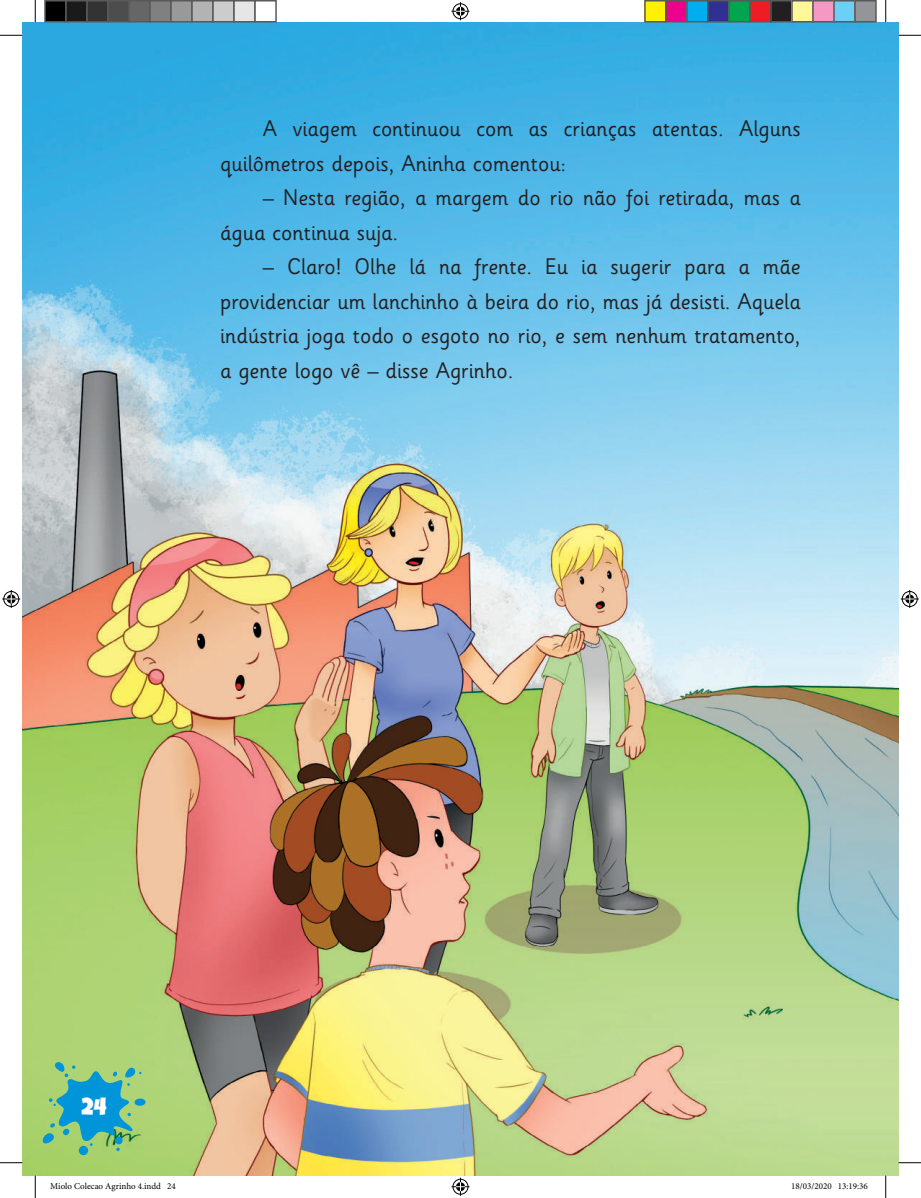
<style>
.page{position:relative;width:921px;height:1198px;background:#fff}
.page>*{position:absolute;margin:0;border:0;box-sizing:border-box;transform-origin:0 0}
.t1{font:24px "Luckiest Guy";color:#fff}
.t2{font:22.5px/34.5px "Sassoon Infant Std";color:#231f20}
.t3{font:9px "Minion Pro";color:#000}
</style>
<div class="page">
<img style="left:23px;top:22px;width:875px;height:1153px">
<hr style="left:34px;top:0;width:2px;height:23px;background:#fff">
<hr style="left:885px;top:0;width:2px;height:23px;background:#fff">
<svg style="left:0;top:35px;width:22px;height:1px"></svg>
<svg style="left:898px;top:35px;width:23px;height:1px"></svg>
<svg style="left:0;top:1162px;width:22px;height:1px"></svg>
<svg style="left:898px;top:1162px;width:23px;height:1px"></svg>
<svg style="left:35px;top:0;width:1px;height:23px"></svg>
<svg style="left:885px;top:0;width:1px;height:23px"></svg>
<svg style="left:885px;top:1175px;width:1px;height:22px"></svg>
<svg style="left:451px;top:2px;width:18px;height:18px"></svg>
<svg style="left:451px;top:1177px;width:18px;height:18px"></svg>
<svg style="left:2px;top:590px;width:18px;height:18px"></svg>
<svg style="left:901px;top:590px;width:18px;height:18px"></svg>
<div style="left:45px;top:1px;width:21px;height:21px;background:#000"></div>
<div style="left:44px;top:0;width:23px;height:22px;border:2px solid #595959"></div>
<div style="left:66px;top:1px;width:21px;height:21px;background:#1a1a1a"></div>
<div style="left:65px;top:0;width:23px;height:22px;border:2px solid #595959"></div>
<div style="left:87px;top:1px;width:21px;height:21px;background:#333"></div>
<div style="left:86px;top:0;width:23px;height:22px;border:2px solid #595959"></div>
<div style="left:108px;top:1px;width:21px;height:21px;background:#4d4d4d"></div>
<div style="left:107px;top:0;width:23px;height:22px;border:2px solid #595959"></div>
<div style="left:129px;top:1px;width:21px;height:21px;background:#666"></div>
<div style="left:128px;top:0;width:23px;height:22px;border:2px solid #595959"></div>
<div style="left:150px;top:1px;width:21px;height:21px;background:#808080"></div>
<div style="left:149px;top:0;width:23px;height:22px;border:2px solid #595959"></div>
<div style="left:171px;top:1px;width:21px;height:21px;background:#999"></div>
<div style="left:170px;top:0;width:23px;height:22px;border:2px solid #595959"></div>
<div style="left:192px;top:1px;width:21px;height:21px;background:#b3b3b3"></div>
<div style="left:191px;top:0;width:23px;height:22px;border:2px solid #595959"></div>
<div style="left:213px;top:1px;width:21px;height:21px;background:#ccc"></div>
<div style="left:212px;top:0;width:23px;height:22px;border:2px solid #595959"></div>
<div style="left:234px;top:1px;width:21px;height:21px;background:#e6e6e6"></div>
<div style="left:233px;top:0;width:23px;height:22px;border:2px solid #595959"></div>
<div style="left:254px;top:0;width:23px;height:22px;border:2px solid #595959"></div>
<div style="left:645px;top:1px;width:21px;height:21px;background:#fff101"></div>
<div style="left:644px;top:0;width:23px;height:22px;border:2px solid #595959"></div>
<div style="left:666px;top:1px;width:21px;height:21px;background:#ed028c"></div>
<div style="left:665px;top:0;width:23px;height:22px;border:2px solid #595959"></div>
<div style="left:687px;top:1px;width:21px;height:21px;background:#00aeef"></div>
<div style="left:686px;top:0;width:23px;height:22px;border:2px solid #595959"></div>
<div style="left:708px;top:1px;width:21px;height:21px;background:#2e3092"></div>
<div style="left:707px;top:0;width:23px;height:22px;border:2px solid #595959"></div>
<div style="left:729px;top:1px;width:21px;height:21px;background:#00a54f"></div>
<div style="left:728px;top:0;width:23px;height:22px;border:2px solid #595959"></div>
<div style="left:750px;top:1px;width:21px;height:21px;background:#ee1d23"></div>
<div style="left:749px;top:0;width:23px;height:22px;border:2px solid #595959"></div>
<div style="left:771px;top:1px;width:21px;height:21px;background:#231f20"></div>
<div style="left:770px;top:0;width:23px;height:22px;border:2px solid #595959"></div>
<div style="left:792px;top:1px;width:21px;height:21px;background:#fff79a"></div>
<div style="left:791px;top:0;width:23px;height:22px;border:2px solid #595959"></div>
<div style="left:813px;top:1px;width:21px;height:21px;background:#f499c2"></div>
<div style="left:812px;top:0;width:23px;height:22px;border:2px solid #595959"></div>
<div style="left:834px;top:1px;width:21px;height:21px;background:#6bcff6"></div>
<div style="left:833px;top:0;width:23px;height:22px;border:2px solid #595959"></div>
<div style="left:855px;top:1px;width:21px;height:21px;background:#939598"></div>
<div style="left:854px;top:0;width:23px;height:22px;border:2px solid #595959"></div>
<svg style="left:35px;top:1059px;width:141px;height:138px"></svg>
<p class="t2" style="left:220px;top:112px;width:582px;text-indent:43px">A viagem continuou com as crianças atentas. Alguns quilômetros depois, Aninha comentou:</p>
<p class="t2" style="left:220px;top:180px;width:582px;text-indent:43px">– Nesta região, a margem do rio não foi retirada, mas a água continua suja.</p>
<p class="t2" style="left:220px;top:249px;width:582px;text-align:justify;text-indent:43px">– Claro! Olhe lá na frente. Eu ia sugerir para a mãe providenciar um lanchinho à beira do rio, mas já desisti. Aquela indústria joga todo o esgoto no rio, e sem nenhum tratamento, a gente logo vê – disse Agrinho.</p>
<p class="t1" style="left:82px;top:1090px;width:27px">24</p>
<p class="t3" style="left:50px;top:1179px;width:127px">Miolo Colecao Agrinho 4.indd 24</p>
<p class="t3" style="left:791px;top:1179px;width:78px">18/03/2020 13:19:36</p>
</div>
